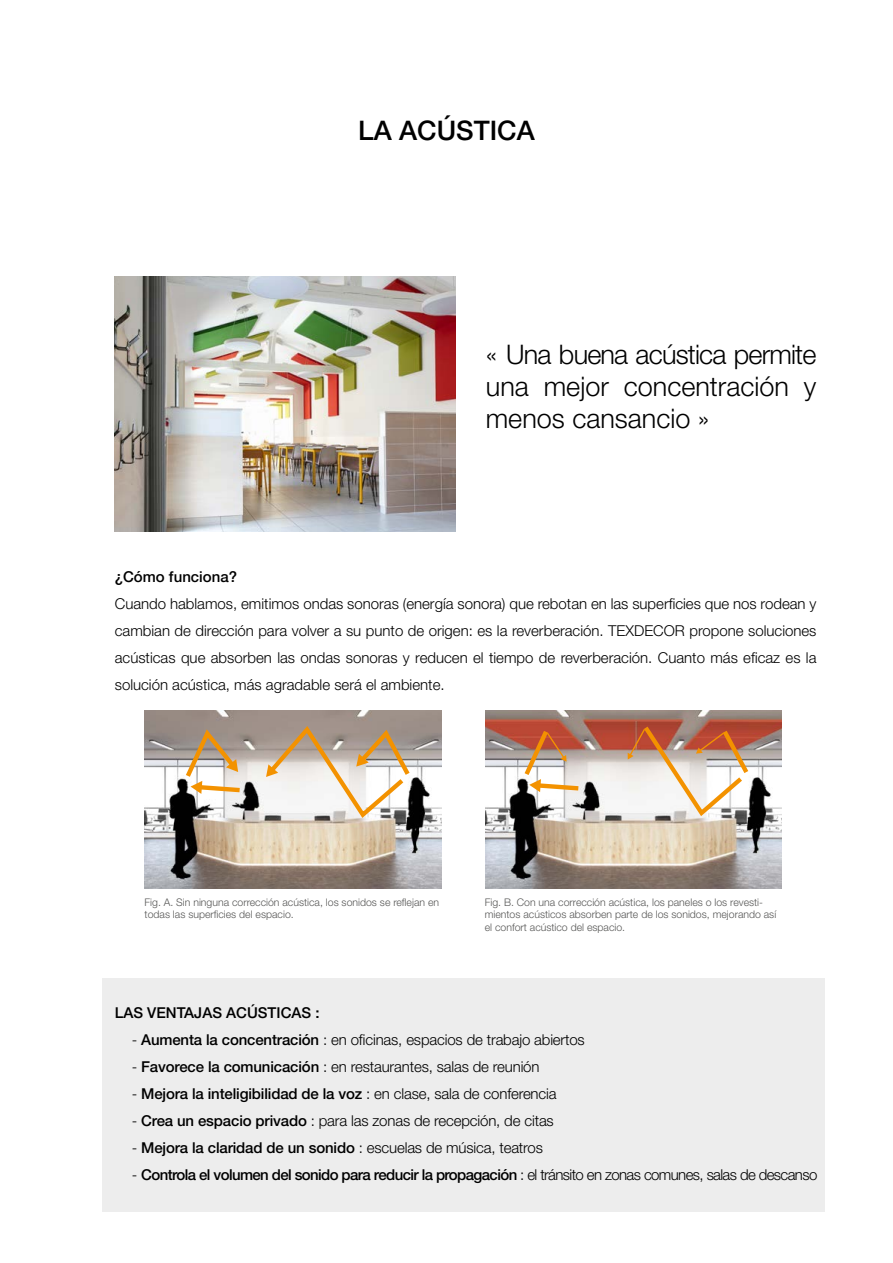
<style>
.page{position:relative;width:893px;height:1263px;background:#fff}
.page>*{position:absolute;margin:0;border:0;box-sizing:border-box;transform-origin:0 0}
.t1{font:300 27px/32.4px "Helvetica Neue";color:#000;text-align:justify}
.t2{font:500 27px "Helvetica Neue";color:#000}
.t3{font:300 15px/27px "Helvetica Neue";letter-spacing:-.01em;color:#000;text-align:justify}
.t4{font:500 15px "Helvetica Neue";letter-spacing:-.01em;color:#000}
.t5{font:500 15px "Helvetica Neue";letter-spacing:-.04em;color:#000}
.t6{font:300 10.5px/12.6px "Helvetica Neue";color:#575756}
.s1{font-weight:500}
.s2{font-weight:300}
</style>
<div class="page">
<div style="left:102px;top:978px;width:723px;height:234px;background:#ededed"></div>
<img style="left:115px;top:276px;width:340px;height:255px">
<img style="left:145px;top:710px;width:296px;height:178px">
<svg style="left:266px;top:726px;width:144px;height:92px"></svg>
<svg style="left:186px;top:726px;width:58px;height:69px"></svg>
<img style="left:485px;top:710px;width:297px;height:178px">
<svg style="left:525px;top:727px;width:223px;height:89px"></svg>
<h1 class="t2" style="left:358px;top:114px;width:178px">LA ACÚSTICA</h1>
<h1 class="t1" style="left:486px;top:337px;width:332px">« Una buena acústica permite una mejor concentración y menos cansancio »</h1>
<p class="t4" style="left:115px;top:568px;width:124px">¿Cómo funciona?</p>
<p class="t3" style="left:115px;top:590px;width:703px">Cuando hablamos, emitimos ondas sonoras (energía sonora) que rebotan en las superficies que nos rodean y cambian de dirección para volver a su punto de origen: es la reverberación. TEXDECOR propone soluciones acústicas que absorben las ondas sonoras y reducen el tiempo de reverberación. Cuanto más eficaz es la solución acústica, más agradable será el ambiente.</p>
<p class="t6" style="left:145px;top:895px;width:296px">Fig. A. Sin ninguna corrección acústica, los sonidos se reflejan en todas las superficies del espacio.</p>
<p class="t6" style="left:485px;top:895px;width:293px">Fig. B. Con una corrección acústica, los paneles o los revesti&shy;mientos acústicos absorben parte de los sonidos, mejorando así el confort acústico del espacio.</p>
<p class="t4" style="left:115px;top:1003px;width:206px">LAS VENTAJAS ACÚSTICAS :</p>
<p class="t3" style="left:132px;top:1025px;width:454px">- <span class="s1">Aumenta la concentración</span> : en oficinas, espacios de trabajo abiertos</p>
<p class="t3" style="left:132px;top:1052px;width:409px">- <span class="s1">Favorece la comunicación</span> : en restaurantes, salas de reunión</p>
<p class="t4" style="left:132px;top:1084px;width:426px"><span class="s2">-</span> Mejora la inteligibilidad de la voz <span class="s2">: en clase, sala de conferencia</span></p>
<p class="t3" style="left:132px;top:1106px;width:423px">- <span class="s1">Crea un espacio privado</span> : para las zonas de recepción, de citas</p>
<p class="t3" style="left:132px;top:1133px;width:413px">- <span class="s1">Mejora la claridad de un sonido</span> : escuelas de música, teatros</p>
<p class="t5" style="left:132px;top:1165px;width:687px"><span class="s2">-</span> Controla el volumen del sonido para reducir la propagación <span class="s2">: el tránsito en zonas comunes, salas de descanso</span></p>
</div>
